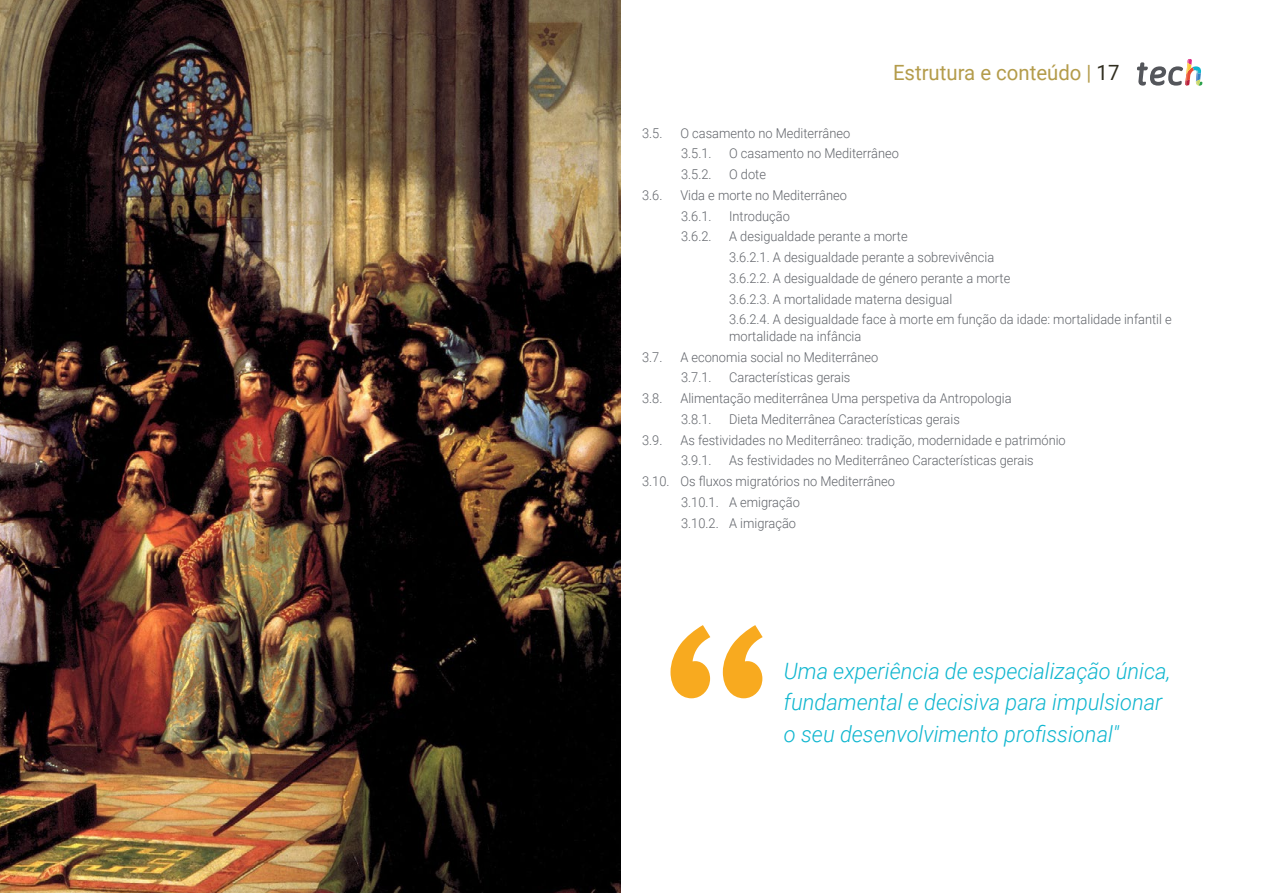
<style>
.page{position:relative;width:1263px;height:893px;background:#fff}
.page>*{position:absolute;margin:0;border:0;box-sizing:border-box;transform-origin:0 0}
.t1{font:italic 300 22.5px/31.5px "Roboto";color:#0fb6cf}
.t2{font:21px "Roboto";color:#b49c4b}
.t3{font:300 13.5px/20.7px "Roboto";color:#61646a;scale:.95 1}
.s1{color:#312e20}
</style>
<div class="page">
<svg style="left:1137px;top:59px;width:65px;height:27px"></svg>
<img style="left:0;top:0;width:621px;height:893px">
<svg style="left:670px;top:625px;width:93px;height:73px"></svg>
<h2 class="t2" style="left:893px;top:57px;width:228px">Estrutura e conteúdo | <span class="s1">17</span></h2>
<p class="t3" style="left:642px;top:122px;width:23px">3.5.</p>
<p class="t3" style="left:680px;top:122px;width:180px">O casamento no Mediterrâneo<br>3.5.1.</p>
<p class="t3" style="left:729px;top:143px;width:180px">O casamento no Mediterrâneo</p>
<p class="t3" style="left:681px;top:164px;width:34px">3.5.2.</p>
<p class="t3" style="left:729px;top:164px;width:40px">O dote</p>
<p class="t3" style="left:642px;top:184px;width:23px">3.6.</p>
<p class="t3" style="left:680px;top:184px;width:177px">Vida e morte no Mediterrâneo<br>3.6.1.</p>
<p class="t3" style="left:729px;top:205px;width:65px">Introdução</p>
<p class="t3" style="left:681px;top:226px;width:34px">3.6.2.</p>
<p class="t3" style="left:729px;top:226px;width:467px">A desigualdade perante a morte<br>3.6.2.1. A desigualdade perante a sobrevivência<br>3.6.2.2. A desigualdade de género perante a morte<br>3.6.2.3. A mortalidade materna desigual<br>3.6.2.4. A desigualdade face à morte em função da idade: mortalidade infantil e</p>
<p class="t3" style="left:729px;top:325px;width:141px">mortalidade na infância</p>
<p class="t3" style="left:642px;top:346px;width:23px">3.7.</p>
<p class="t3" style="left:680px;top:346px;width:210px">A economia social no Mediterrâneo<br>3.7.1.</p>
<p class="t3" style="left:729px;top:367px;width:129px">Características gerais</p>
<p class="t3" style="left:642px;top:388px;width:23px">3.8.</p>
<p class="t3" style="left:680px;top:388px;width:350px">Alimentação mediterrânea Uma perspetiva da Antropologia<br>3.8.1.</p>
<p class="t3" style="left:729px;top:408px;width:244px">Dieta Mediterrânea Características gerais</p>
<p class="t3" style="left:642px;top:429px;width:23px">3.9.</p>
<p class="t3" style="left:680px;top:429px;width:407px">As festividades no Mediterrâneo: tradição, modernidade e património<br>3.9.1.</p>
<p class="t3" style="left:729px;top:450px;width:322px">As festividades no Mediterrâneo Características gerais</p>
<p class="t3" style="left:642px;top:471px;width:268px">3.10. Os fluxos migratórios no Mediterrâneo</p>
<p class="t3" style="left:681px;top:491px;width:126px">3.10.1. A emigração</p>
<p class="t3" style="left:681px;top:512px;width:123px">3.10.2. A imigração</p>
<h1 class="t1" style="left:784px;top:654px;width:388px">Uma experiência de especialização única, fundamental e decisiva para impulsionar o seu desenvolvimento profissional"</h1>
</div>
